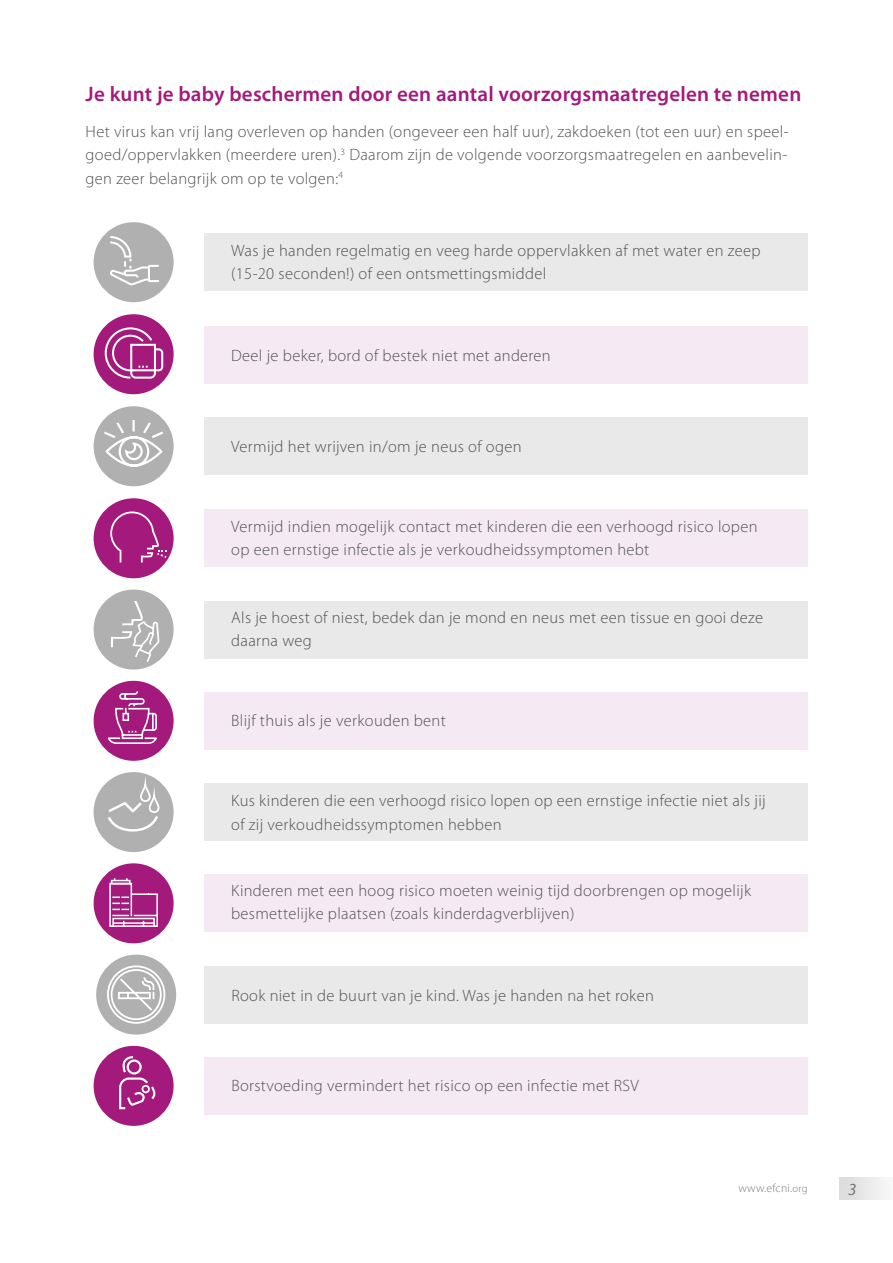
<style>
.page{position:relative;width:893px;height:1263px;background:#fff}
.page>*{position:absolute;margin:0;border:0;box-sizing:border-box;transform-origin:0 0}
.t1{font:600 21px "Myriad Pro";letter-spacing:.01em;color:#a3197c}
.t2{font:italic 17.1px "Myriad Pro";color:#7a7a79}
.t3{font:300 16.5px/23.2px "Myriad Pro";letter-spacing:.02em;color:#525251}
.t4{font:300 11.7px "Myriad Pro";letter-spacing:.02em;color:#7a7a79}
.s1{font-size:10.65px}
</style>
<div class="page">
<div style="left:839px;top:1177px;width:54px;height:22px;background:linear-gradient(to right,#dadada,#f8f8f8)"></div>
<div style="left:204px;top:233px;width:603px;height:58px;background:#e9e9e9"></div>
<div style="left:204px;top:326px;width:603px;height:57px;background:#f5eaf4"></div>
<div style="left:204px;top:417px;width:603px;height:58px;background:#e9e9e9"></div>
<div style="left:204px;top:509px;width:603px;height:58px;background:#f5eaf4"></div>
<div style="left:204px;top:601px;width:603px;height:57px;background:#e9e9e9"></div>
<div style="left:204px;top:692px;width:603px;height:57px;background:#f5eaf4"></div>
<div style="left:204px;top:783px;width:603px;height:58px;background:#e9e9e9"></div>
<div style="left:204px;top:874px;width:603px;height:58px;background:#f5eaf4"></div>
<div style="left:204px;top:966px;width:603px;height:57px;background:#e9e9e9"></div>
<div style="left:204px;top:1057px;width:603px;height:57px;background:#f5eaf4"></div>
<hr style="left:0;top:670px;width:1px;height:444px;background:#525251">
<div style="left:94px;top:222px;width:80px;height:80px;background:#b0b0b0;border-radius:50%"></div>
<div style="left:94px;top:314px;width:80px;height:80px;background:#a3197c;border-radius:50%"></div>
<div style="left:94px;top:406px;width:80px;height:80px;background:#b0b0b0;border-radius:50%"></div>
<div style="left:94px;top:498px;width:80px;height:80px;background:#a3197c;border-radius:50%"></div>
<div style="left:94px;top:589px;width:80px;height:80px;background:#b0b0b0;border-radius:50%"></div>
<div style="left:94px;top:681px;width:80px;height:80px;background:#a3197c;border-radius:50%"></div>
<div style="left:94px;top:772px;width:80px;height:80px;background:#b0b0b0;border-radius:50%"></div>
<div style="left:94px;top:863px;width:80px;height:80px;background:#a3197c;border-radius:50%"></div>
<div style="left:94px;top:1046px;width:80px;height:80px;background:#a3197c;border-radius:50%"></div>
<div style="left:96px;top:954px;width:80px;height:80px;background:#b0b0b0;border-radius:50%"></div>
<svg style="left:106px;top:964px;width:60px;height:61px"></svg>
<svg style="left:109px;top:878px;width:49px;height:49px"></svg>
<svg style="left:107px;top:690px;width:50px;height:54px"></svg>
<svg style="left:108px;top:783px;width:52px;height:49px"></svg>
<svg style="left:102px;top:222px;width:65px;height:448px"></svg>
<svg style="left:119px;top:1056px;width:37px;height:54px"></svg>
<p class="t1" style="left:86px;top:81px;width:717px">Je kunt je baby beschermen door een aantal voorzorgsmaatregelen te nemen</p>
<p class="t3" style="left:86px;top:120px;width:704px;text-align:justify">Het virus kan vrij lang overleven op handen (ongeveer een half uur), zakdoeken (tot een uur) en speel&shy;goed/oppervlakken (meerdere uren).<sup>3</sup> Daarom zijn de volgende voorzorgsmaatregelen en aanbevelin&shy;gen zeer belangrijk om op te volgen:<sup>4</sup></p>
<p class="t3" style="left:231px;top:239px;width:531px">Was je handen regelmatig en veeg harde oppervlakken af met water en zeep (15-20 seconden!) of een ontsmettingsmiddel</p>
<p class="t3" style="left:231px;top:344px;width:321px">Deel je beker, bord of bestek niet met anderen</p>
<p class="t3" style="left:231px;top:435px;width:292px">Vermijd het wrijven in/om je neus of ogen</p>
<p class="t3" style="left:231px;top:515px;width:528px">Vermijd indien mogelijk contact met kinderen die een verhoogd risico lopen op een ernstige infectie als je verkoudheidssymptomen hebt</p>
<p class="t3" style="left:231px;top:606px;width:533px">Als je hoest of niest, bedek dan je mond en neus met een tissue en gooi deze daarna weg</p>
<p class="t3" style="left:231px;top:709px;width:216px">Blijf thuis als je verkouden bent</p>
<p class="t3" style="left:231px;top:789px;width:536px">Kus kinderen die een verhoogd risico lopen op een ernstige infectie niet als jij of zij verkoudheidssymptomen hebben</p>
<p class="t3" style="left:231px;top:879px;width:521px">Kinderen met een hoog risico moeten weinig tijd doorbrengen op mogelijk besmettelijke plaatsen (zoals kinderdagverblijven)</p>
<p class="t3" style="left:231px;top:984px;width:424px">Rook niet in de buurt van je kind. Was je handen na het roken</p>
<p class="t3" style="left:231px;top:1074px;width:409px">Borstvoeding vermindert het risico op een infectie met RSV</p>
<p class="t4" style="left:738px;top:1182px;width:71px">www.efcni.<span class="s1">org</span></p>
<p class="t2" style="left:848px;top:1178px;width:10px">3</p>
</div>
